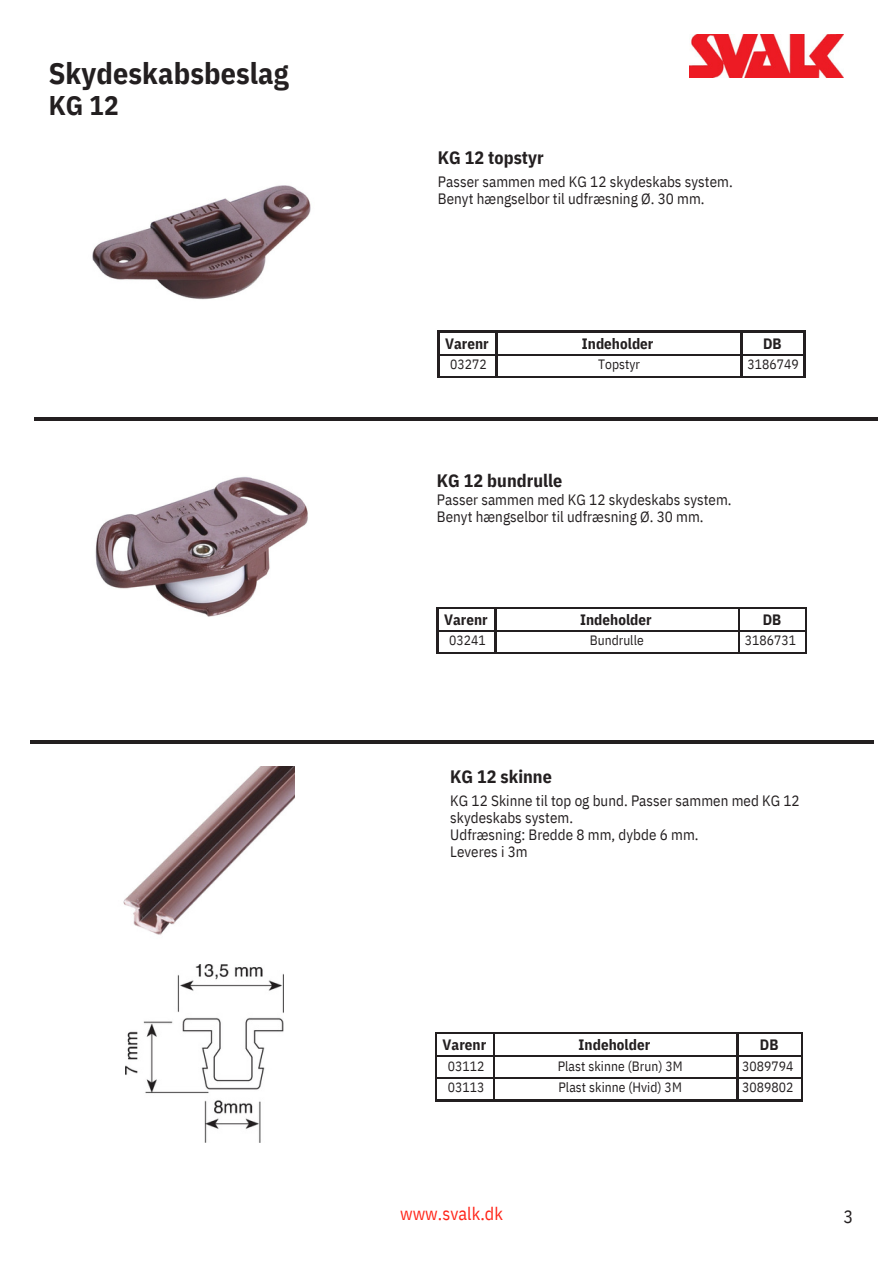
<style>
.page{position:relative;width:894px;height:1264px;background:#fff}
.page>*{position:absolute;margin:0;border:0;box-sizing:border-box;transform-origin:0 0}
.t1{font:700 30px "IBM Plex Sans Cond";letter-spacing:.005em;color:#231f20}
.t2{font:700 27px "IBM Plex Sans Cond";color:#231f20}
.t3{font:700 18px "IBM Plex Sans Cond";letter-spacing:.005em;color:#231f20}
.t4{font:18px "IBM Plex Sans Cond";letter-spacing:.005em;color:#ff2519}
.t5{font:18px "IBM Plex Sans Cond";color:#231f20}
.t6{font:15px/16.8px "IBM Plex Sans Cond";letter-spacing:.005em;color:#231f20}
.t7{font:700 15px "IBM Plex Sans Cond";letter-spacing:.005em;color:#231f20}
.t8{font:13.5px/21.3px "IBM Plex Sans Cond";letter-spacing:.005em;color:#231f20}
</style>
<div class="page">
<img style="left:92px;top:185px;width:219px;height:115px">
<img style="left:95px;top:476px;width:213px;height:141px">
<img style="left:123px;top:766px;width:171px;height:169px">
<img style="left:125px;top:964px;width:158px;height:178px">
<hr style="left:438px;top:331px;width:58px;height:1px;background:#231f20">
<hr style="left:496px;top:331px;width:245px;height:1px;background:#231f20">
<hr style="left:495px;top:332px;width:2px;height:22px;background:#231f20">
<hr style="left:741px;top:331px;width:63px;height:1px;background:#231f20">
<hr style="left:740px;top:332px;width:2px;height:22px;background:#231f20">
<hr style="left:438px;top:354px;width:58px;height:2px;background:#231f20">
<svg style="left:438px;top:332px;width:1px;height:44px"></svg>
<hr style="left:496px;top:354px;width:245px;height:2px;background:#231f20">
<hr style="left:495px;top:356px;width:2px;height:20px;background:#231f20">
<hr style="left:741px;top:354px;width:63px;height:2px;background:#231f20">
<hr style="left:740px;top:356px;width:2px;height:20px;background:#231f20">
<svg style="left:803px;top:332px;width:1px;height:44px"></svg>
<hr style="left:438px;top:376px;width:58px;height:2px;background:#231f20">
<hr style="left:496px;top:376px;width:245px;height:2px;background:#231f20">
<hr style="left:741px;top:376px;width:63px;height:2px;background:#231f20">
<hr style="left:435px;top:1032px;width:59px;height:1px;background:#231f20">
<hr style="left:494px;top:1032px;width:243px;height:1px;background:#231f20">
<hr style="left:737px;top:1032px;width:65px;height:1px;background:#231f20">
<hr style="left:736px;top:1033px;width:2px;height:22px;background:#231f20">
<hr style="left:800px;top:1033px;width:2px;height:22px;background:#231f20">
<hr style="left:435px;top:1055px;width:59px;height:1px;background:#231f20">
<hr style="left:494px;top:1055px;width:243px;height:1px;background:#231f20">
<hr style="left:737px;top:1055px;width:65px;height:1px;background:#231f20">
<hr style="left:736px;top:1056px;width:2px;height:21px;background:#231f20">
<hr style="left:800px;top:1056px;width:2px;height:21px;background:#231f20">
<hr style="left:435px;top:1077px;width:59px;height:1px;background:#231f20">
<svg style="left:435px;top:1033px;width:1px;height:66px"></svg>
<hr style="left:494px;top:1077px;width:243px;height:1px;background:#231f20">
<svg style="left:493px;top:1033px;width:1px;height:66px"></svg>
<hr style="left:737px;top:1077px;width:65px;height:1px;background:#231f20">
<hr style="left:736px;top:1078px;width:2px;height:21px;background:#231f20">
<hr style="left:800px;top:1078px;width:2px;height:21px;background:#231f20">
<hr style="left:435px;top:1099px;width:59px;height:2px;background:#231f20">
<hr style="left:494px;top:1099px;width:243px;height:2px;background:#231f20">
<hr style="left:737px;top:1099px;width:65px;height:2px;background:#231f20">
<hr style="left:436px;top:607px;width:59px;height:1px;background:#231f20">
<hr style="left:436px;top:608px;width:2px;height:22px;background:#231f20">
<hr style="left:495px;top:607px;width:243px;height:1px;background:#231f20">
<hr style="left:494px;top:608px;width:2px;height:22px;background:#231f20">
<hr style="left:738px;top:607px;width:68px;height:1px;background:#231f20">
<hr style="left:436px;top:630px;width:59px;height:2px;background:#231f20">
<hr style="left:436px;top:632px;width:2px;height:20px;background:#231f20">
<hr style="left:495px;top:630px;width:243px;height:2px;background:#231f20">
<hr style="left:494px;top:632px;width:2px;height:20px;background:#231f20">
<hr style="left:738px;top:630px;width:68px;height:2px;background:#231f20">
<svg style="left:738px;top:608px;width:1px;height:44px"></svg>
<svg style="left:805px;top:608px;width:1px;height:44px"></svg>
<hr style="left:436px;top:652px;width:59px;height:2px;background:#231f20">
<hr style="left:495px;top:652px;width:243px;height:2px;background:#231f20">
<hr style="left:738px;top:652px;width:68px;height:2px;background:#231f20">
<hr style="left:34px;top:417px;width:843px;height:3px;background:#231f20">
<hr style="left:30px;top:741px;width:843px;height:3px;background:#231f20">
<img style="left:689px;top:34px;width:154px;height:44px">
<h3 class="t1" style="left:49px;top:53px;width:241px">Skydeskabsbeslag</h3>
<h3 class="t2" style="left:49px;top:88px;width:71px">KG 12</h3>
<p class="t3" style="left:438px;top:145px;width:107px">KG 12 topstyr</p>
<p class="t6" style="left:438px;top:173px;width:296px">Passer sammen med KG 12 skydeskabs system.<br>Benyt hængselbor til udfræsning Ø. 30 mm.</p>
<h4 class="t7" style="left:445px;top:333px;width:45px">Varenr</h4>
<h2 class="t8" style="left:450px;top:353px;width:38px">03272</h2>
<h5 class="t7" style="left:581px;top:333px;width:73px">Indeholder</h5>
<h5 class="t8" style="left:598px;top:353px;width:43px">Topstyr</h5>
<h4 class="t7" style="left:762px;top:333px;width:20px">DB</h4>
<h4 class="t8" style="left:747px;top:353px;width:53px">3186749</h4>
<h5 class="t3" style="left:436px;top:468px;width:127px">KG 12 bundrulle</h5>
<h5 class="t6" style="left:436px;top:491px;width:296px">Passer sammen med KG 12 skydeskabs system.<br>Benyt hængselbor til udfræsning Ø. 30 mm.</h5>
<p class="t7" style="left:444px;top:609px;width:45px">Varenr</p>
<h6 class="t8" style="left:449px;top:629px;width:38px">03241</h6>
<h2 class="t7" style="left:580px;top:609px;width:73px">Indeholder</h2>
<p class="t8" style="left:589px;top:629px;width:55px">Bundrulle</p>
<p class="t7" style="left:762px;top:609px;width:20px">DB</p>
<p class="t8" style="left:744px;top:629px;width:53px">3186731</p>
<h5 class="t3" style="left:450px;top:764px;width:103px">KG 12 skinne</h5>
<p class="t6" style="left:450px;top:792px;width:351px">KG 12 Skinne til top og bund. Passer sammen med KG 12 skydeskabs system.<br>Udfræsning: Bredde 8 mm, dybde 6 mm.<br>Leveres i 3m</p>
<p class="t7" style="left:442px;top:1034px;width:45px">Varenr</p>
<h6 class="t7" style="left:578px;top:1034px;width:73px">Indeholder</h6>
<p class="t7" style="left:759px;top:1034px;width:20px">DB</p>
<p class="t8" style="left:447px;top:1055px;width:38px">03112<br>03113</p>
<h5 class="t8" style="left:557px;top:1055px;width:126px">Plast skinne (Brun) 3M<br>Plast skinne (Hvid) 3M</h5>
<p class="t8" style="left:741px;top:1055px;width:53px">3089794<br>3089802</p>
<p class="t4" style="left:400px;top:1201px;width:104px">www.svalk.dk</p>
<p class="t5" style="left:843px;top:1204px;width:11px">3</p>
</div>
